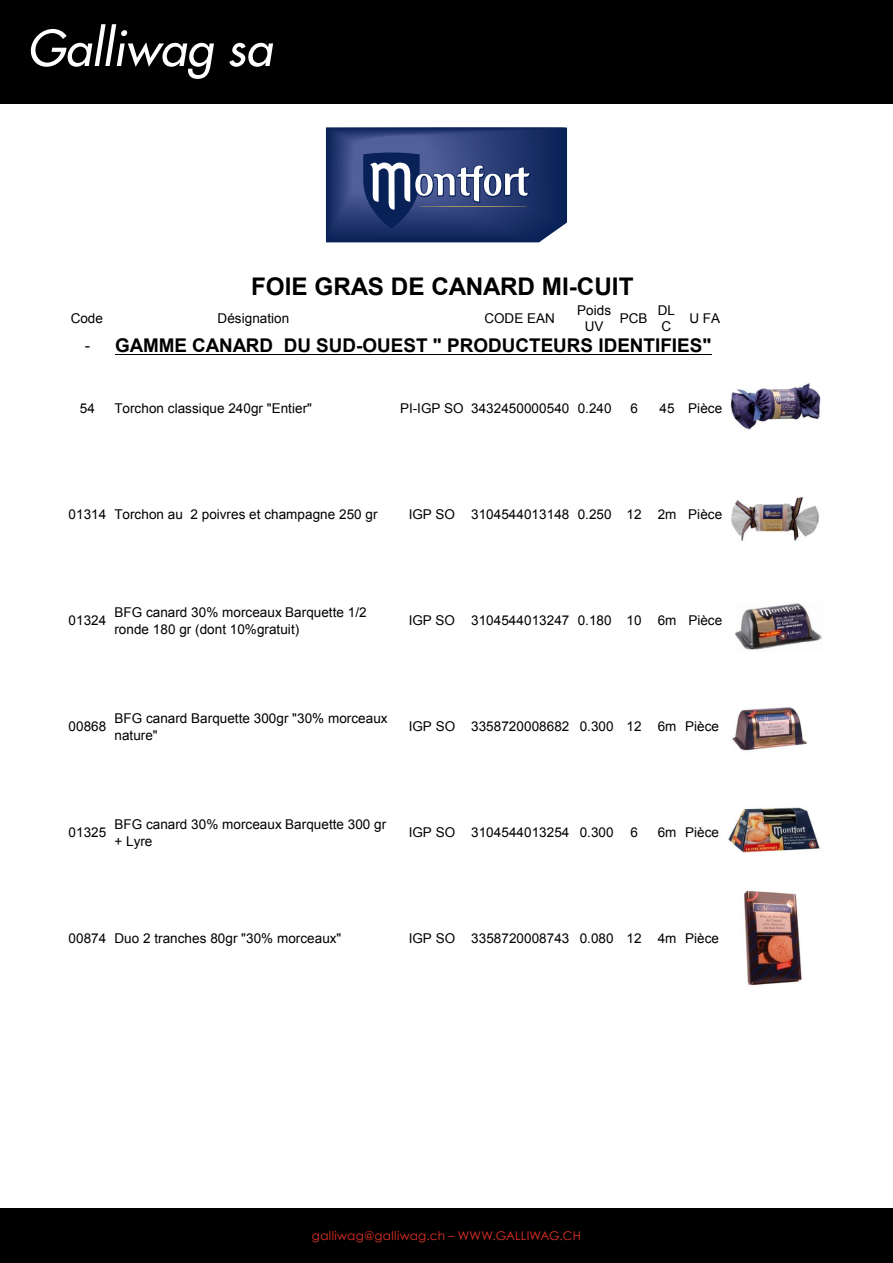
<style>
.page{position:relative;width:893px;height:1263px;background:#fff}
.page>*{position:absolute;margin:0;border:0;box-sizing:border-box;transform-origin:0 0}
.t1{font:700 24.3px "Arial";letter-spacing:-.005em;color:#000}
.t2{font:700 18.9px "Arial";color:#000}
.t3{font:13.5px/16.8px "Arial";letter-spacing:.005em;color:#000}
.t4{font:12px "Century Gothic";letter-spacing:.025em;color:#e63126}
.s1{font-weight:400;font-size:16.2px}
</style>
<div class="page">
<div style="left:0;top:1209px;width:893px;height:54px;background:#000"></div>
<div style="left:0;top:0;width:893px;height:103px;background:#000"></div>
<svg style="left:30px;top:24px;width:243px;height:55px"></svg>
<hr style="left:115px;top:354px;width:596px;height:1px;background:#000">
<img style="left:732px;top:707px;width:75px;height:44px">
<img style="left:744px;top:890px;width:58px;height:96px">
<img style="left:730px;top:382px;width:91px;height:48px">
<img style="left:736px;top:603px;width:86px;height:47px">
<img style="left:731px;top:497px;width:88px;height:44px">
<img style="left:728px;top:806px;width:92px;height:47px">
<svg style="left:326px;top:127px;width:241px;height:116px;background:#384a7c"></svg>
<p class="t1" style="left:251px;top:270px;width:384px">FOIE GRAS DE CANARD MI-CUIT</p>
<p class="t3" style="left:71px;top:310px;width:34px">Code</p>
<p class="t3" style="left:218px;top:310px;width:73px">Désignation</p>
<p class="t3" style="left:484px;top:310px;width:72px">CODE EAN</p>
<p class="t3" style="left:577px;top:302px;width:35px;text-align:center">Poids<br>UV</p>
<p class="t3" style="left:620px;top:310px;width:29px">PCB</p>
<p class="t3" style="left:658px;top:302px;width:19px">DL<br>C</p>
<p class="t3" style="left:689px;top:310px;width:32px">U FA</p>
<p class="t2" style="left:85px;top:333px;width:628px"><span class="s1">-</span> GAMME CANARD DU SUD-OUEST " PRODUCTEURS IDENTIFIES"</p>
<p class="t3" style="left:80px;top:400px;width:17px">54</p>
<p class="t3" style="left:114px;top:400px;width:199px">Torchon classique 240gr "Entier"</p>
<p class="t3" style="left:400px;top:400px;width:213px">PI-IGP SO 3432450000540 0.240</p>
<p class="t3" style="left:630px;top:400px;width:9px">6</p>
<p class="t3" style="left:659px;top:400px;width:64px">45 Pièce</p>
<p class="t3" style="left:69px;top:506px;width:311px">01314 Torchon au 2 poivres et champagne 250 gr</p>
<p class="t3" style="left:409px;top:506px;width:315px">IGP SO 3104544013148 0.250 12 2m Pièce</p>
<p class="t3" style="left:69px;top:612px;width:39px">01324</p>
<p class="t3" style="left:114px;top:604px;width:254px">BFG canard 30% morceaux Barquette 1/2 ronde 180 gr (dont 10%gratuit)</p>
<p class="t3" style="left:409px;top:612px;width:315px">IGP SO 3104544013247 0.180 10 6m Pièce</p>
<p class="t3" style="left:69px;top:718px;width:39px">00868</p>
<p class="t3" style="left:114px;top:710px;width:275px">BFG canard Barquette 300gr "30% morceaux nature"</p>
<p class="t3" style="left:409px;top:718px;width:312px">IGP SO 3358720008682 0.300 12 6m Pièce</p>
<p class="t3" style="left:69px;top:824px;width:39px">01325</p>
<p class="t3" style="left:115px;top:816px;width:273px">BFG canard 30% morceaux Barquette 300 gr + Lyre</p>
<p class="t3" style="left:409px;top:824px;width:231px">IGP SO 3104544013254 0.300 6</p>
<p class="t3" style="left:658px;top:824px;width:63px">6m Pièce</p>
<p class="t3" style="left:69px;top:930px;width:274px">00874 Duo 2 tranches 80gr "30% morceaux"</p>
<p class="t3" style="left:409px;top:930px;width:312px">IGP SO 3358720008743 0.080 12 4m Pièce</p>
<p class="t4" style="left:312px;top:1228px;width:270px">galliwag@galliwag.ch – WWW.GALLIWAG.CH</p>
</div>
